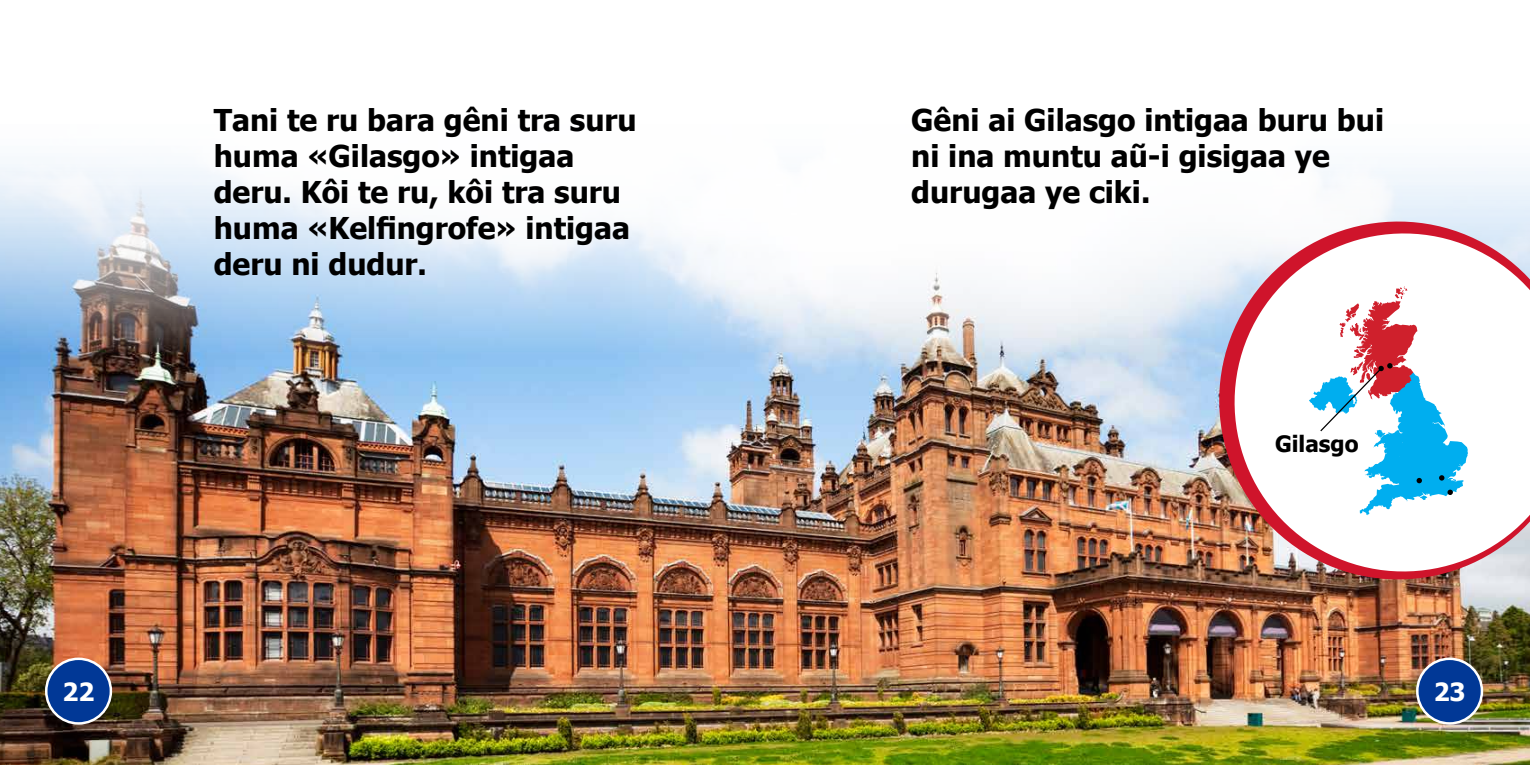
<style>
.page{position:relative;width:1530px;height:765px;background:#fff}
.page>*{position:absolute;margin:0;border:0;box-sizing:border-box;transform-origin:0 0}
.t1{font:700 30px/36px "Tahoma";color:#000}
.t2{font:700 25px "Tahoma";color:#fff}
.t3{font:700 22.5px "Tahoma";color:#000}
</style>
<div class="page">
<img style="left:0;top:164px;width:1530px;height:601px">
<img style="left:1194px;top:196px;width:336px;height:409px">
<svg style="left:1208px;top:206px;width:322px;height:387px"></svg>
<svg style="left:1309px;top:286px;width:159px;height:229px"></svg>
<div style="left:1417px;top:659px;width:65px;height:64px;background:#013896;border-radius:50%"></div>
<div style="left:1416px;top:658px;width:67px;height:67px;border:2px solid #fff;border-radius:50%"></div>
<div style="left:46px;top:659px;width:65px;height:64px;background:#013896;border-radius:50%"></div>
<div style="left:45px;top:658px;width:67px;height:67px;border:2px solid #fff;border-radius:50%"></div>
<p class="t1" style="left:214px;top:100px;width:425px">Tani te ru bara gêni tra suru huma «Gilasgo» intigaa deru. Kôi te ru, kôi tra suru huma «Kelfingrofe» intigaa deru ni dudur.</p>
<p class="t1" style="left:911px;top:100px;width:474px">Gêni ai Gilasgo intigaa buru bui ni ina muntu aũ-i gisigaa ye durugaa ye ciki.</p>
<p class="t3" style="left:1275px;top:428px;width:85px">Gilasgo</p>
<p class="t2" style="left:63px;top:674px;width:33px">22</p>
<p class="t2" style="left:1434px;top:674px;width:33px">23</p>
</div>
